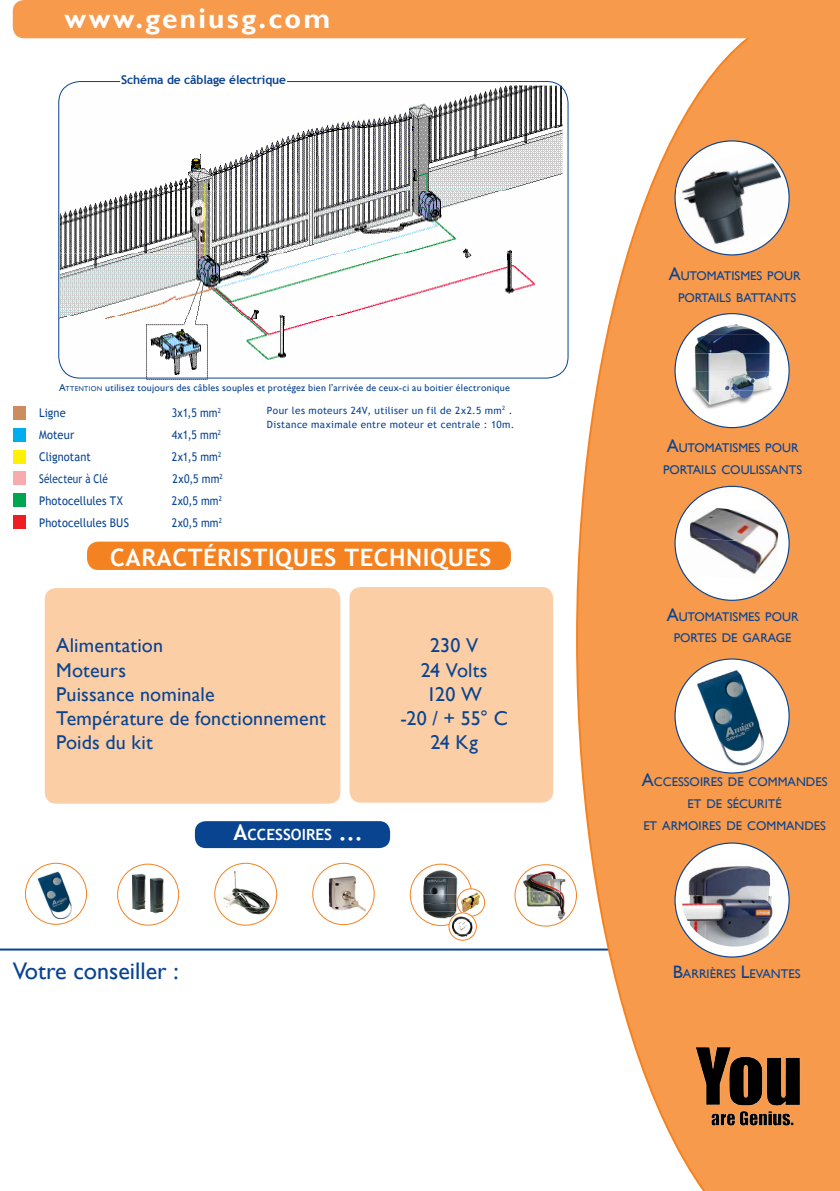
<style>
.page{position:relative;width:840px;height:1191px;background:#fff}
.page>*{position:absolute;margin:0;border:0;box-sizing:border-box;transform-origin:0 0}
.t1{font:700 28px "Gill Sans";letter-spacing:.08em;color:#fff}
.t2{font:700 24px "Trebuchet MS";letter-spacing:.025em;color:#fff}
.t3{font:24px "Gill Sans";color:#094491}
.t4{font:20px "Gill Sans";letter-spacing:.01em;color:#094491}
.t5{font:700 15.4px "Trebuchet MS";color:#fff}
.t6{font:12.6px/21.6px "Gill Sans";color:#094491;text-align:center}
.t7{font:12px "Trebuchet MS";letter-spacing:.01em;color:#094491;scale:.92 1}
.t8{font:12px "Trebuchet MS";letter-spacing:.01em;color:#094491;scale:.87 1}
.t9{font:700 12px "Trebuchet MS";letter-spacing:-.01em;color:#094491}
.t10{font:12px "Trebuchet MS";letter-spacing:.01em;color:#094491;scale:.83 1}
.t11{font:10px "Gill Sans";letter-spacing:.025em;color:#094491}
.t12{font:10px/14px "Trebuchet MS";letter-spacing:.035em;color:#094491}
.s1{font-style:inherit}
.s2{font-size:7px}
.s3{font-size:22px}
.s4{font-size:18px}
</style>
<div class="page">
<svg style="left:0;top:948px;width:575px;height:3px;background:#5a81b5"></svg>
<svg style="left:575px;top:38px;width:264px;height:1153px"></svg>
<div style="left:13px;top:0;width:826px;height:38px;background:#f79a4c"></div>
<img style="left:690px;top:1037px;width:117px;height:106px">
<svg style="left:674px;top:141px;width:114px;height:114px"></svg>
<img style="left:675px;top:150px;width:112px;height:98px">
<svg style="left:674px;top:843px;width:114px;height:114px"></svg>
<img style="left:681px;top:853px;width:105px;height:93px">
<div style="left:674px;top:314px;width:114px;height:113px;background:#fff;border-radius:50%"></div>
<img style="left:688px;top:318px;width:89px;height:103px">
<div style="left:686px;top:325px;width:94px;height:99px;background:#fff;border-radius:50%"></div>
<img style="left:705px;top:325px;width:55px;height:10px">
<img style="left:691px;top:335px;width:84px;height:18px">
<img style="left:688px;top:353px;width:89px;height:37px">
<img style="left:687px;top:390px;width:91px;height:19px">
<img style="left:691px;top:409px;width:76px;height:7px">
<div style="left:674px;top:659px;width:114px;height:114px;background:#fff;border-radius:50%"></div>
<img style="left:688px;top:663px;width:89px;height:103px">
<div style="left:674px;top:486px;width:114px;height:114px;background:#fff;border-radius:50%"></div>
<img style="left:689px;top:506px;width:90px;height:38px">
<img style="left:686px;top:537px;width:91px;height:44px">
<div style="left:13px;top:406px;width:12px;height:14px;background:#cd8c5d"></div>
<div style="left:13px;top:450px;width:12px;height:14px;background:#fff101"></div>
<div style="left:13px;top:515px;width:12px;height:14px;background:#ee1d23"></div>
<div style="left:13px;top:493px;width:12px;height:13px;background:#00a54f"></div>
<div style="left:13px;top:428px;width:12px;height:13px;background:#00aeef"></div>
<div style="left:13px;top:471px;width:12px;height:14px;background:#f8abad"></div>
<img style="left:34px;top:868px;width:44px;height:51px">
<div style="left:25px;top:862px;width:62px;height:62px;border:1px solid #f58220;border-radius:50%"></div>
<img style="left:132px;top:873px;width:14px;height:36px">
<div style="left:117px;top:863px;width:62px;height:62px;border:1px solid #f58220;border-radius:50%"></div>
<img style="left:149px;top:877px;width:15px;height:32px">
<svg style="left:135px;top:909px;width:29px;height:4px"></svg>
<img style="left:220px;top:864px;width:51px;height:13px">
<img style="left:216px;top:877px;width:60px;height:30px">
<img style="left:217px;top:907px;width:56px;height:15px">
<div style="left:214px;top:862px;width:63px;height:63px;border:1px solid #f58220;border-radius:50%"></div>
<svg style="left:312px;top:863px;width:62px;height:61px"></svg>
<img style="left:323px;top:870px;width:46px;height:48px">
<div style="left:312px;top:862px;width:62px;height:63px;border:1px solid #f58220;border-radius:50%"></div>
<div style="left:195px;top:821px;width:195px;height:27px;background:#094491;border-radius:11px"></div>
<img style="left:60px;top:85px;width:502px;height:294px">
<div style="left:120px;top:75px;width:167px;height:17px;background:#fff"></div>
<div style="left:87px;top:541px;width:423px;height:29px;background:#f58220;border-radius:11px"></div>
<div style="left:349px;top:587px;width:204px;height:215px;background:#fccea5;border-radius:11px"></div>
<div style="left:45px;top:588px;width:295px;height:215px;background:#fccea5;border-radius:11px"></div>
<svg style="left:410px;top:864px;width:61px;height:61px"></svg>
<img style="left:415px;top:868px;width:51px;height:9px">
<img style="left:411px;top:877px;width:56px;height:34px">
<img style="left:415px;top:911px;width:44px;height:9px">
<img style="left:423px;top:920px;width:26px;height:3px">
<div style="left:409px;top:863px;width:63px;height:63px;border:1px solid #f58220;border-radius:50%"></div>
<svg style="left:457px;top:888px;width:27px;height:28px"></svg>
<img style="left:459px;top:891px;width:22px;height:21px">
<svg style="left:466px;top:912px;width:14px;height:1px"></svg>
<div style="left:456px;top:888px;width:29px;height:28px;border:1px solid #f58220;border-radius:50%"></div>
<svg style="left:448px;top:913px;width:28px;height:27px"></svg>
<img style="left:451px;top:916px;width:22px;height:21px">
<div style="left:448px;top:912px;width:28px;height:28px;border:1px solid #f58220;border-radius:50%"></div>
<svg style="left:514px;top:864px;width:62px;height:62px"></svg>
<img style="left:517px;top:867px;width:55px;height:49px">
<img style="left:523px;top:916px;width:44px;height:5px">
<div style="left:514px;top:864px;width:62px;height:62px;border:1px solid #f58220;border-radius:50%"></div>
<p class="t1" style="left:65px;top:1px;width:267px">www.geniusg.com</p>
<p class="t9" style="left:121px;top:72px;width:166px">Schéma de câblage électrique</p>
<p class="t11" style="left:59px;top:382px;width:452px"><span class="s1">A</span><span class="s2">TTENTION</span> utilisez toujours des câbles souples et protégez bien l’arrivée de ceux-ci au boitier électronique</p>
<p class="t7" style="left:39px;top:405px;width:31px">Ligne</p>
<p class="t8" style="left:172px;top:405px;width:58px">3x1,5 mm<sup>2</sup></p>
<p class="t7" style="left:39px;top:427px;width:40px">Moteur</p>
<p class="t8" style="left:172px;top:427px;width:58px">4x1,5 mm<sup>2</sup></p>
<p class="t7" style="left:39px;top:449px;width:58px">Clignotant</p>
<p class="t8" style="left:172px;top:449px;width:58px">2x1,5 mm<sup>2</sup></p>
<p class="t10" style="left:39px;top:471px;width:84px">Sélecteur à Clé</p>
<p class="t8" style="left:172px;top:471px;width:59px">2x0,5 mm<sup>2</sup></p>
<p class="t7" style="left:39px;top:493px;width:93px">Photocellules TX</p>
<p class="t8" style="left:172px;top:493px;width:59px">2x0,5 mm<sup>2</sup></p>
<p class="t7" style="left:39px;top:515px;width:99px">Photocellules BUS</p>
<p class="t8" style="left:172px;top:515px;width:59px">2x0,5 mm<sup>2</sup></p>
<p class="t12" style="left:267px;top:403px;width:249px">Pour les moteurs 24V, utiliser un fil de 2x2.5 mm<sup>2</sup> .<br>Distance maximale entre moteur et centrale : 10m.</p>
<p class="t2" style="left:110px;top:542px;width:382px">CARACTÉRISTIQUES TECHNIQUES</p>
<p class="t4" style="left:56px;top:634px;width:108px">Alimentation</p>
<p class="t4" style="left:56px;top:658px;width:71px">Moteurs</p>
<p class="t4" style="left:56px;top:682px;width:160px">Puissance nominale</p>
<p class="t4" style="left:56px;top:706px;width:271px">Température de fonctionnement</p>
<p class="t4" style="left:56px;top:730px;width:98px">Poids du kit</p>
<p class="t5" style="left:233px;top:824px;width:131px"><span class="s3">A</span>CCESSOIRES <span class="s3">...</span></p>
<p class="t4" style="left:430px;top:634px;width:50px">230 V</p>
<p class="t4" style="left:420px;top:658px;width:68px">24 Volts</p>
<p class="t4" style="left:426px;top:682px;width:57px">120 W</p>
<p class="t4" style="left:400px;top:706px;width:109px">-20 / + 55° C</p>
<p class="t4" style="left:430px;top:730px;width:49px">24 Kg</p>
<p class="t3" style="left:13px;top:956px;width:167px">Votre conseiller :</p>
<p class="t6" style="left:668px;top:265px;width:133px"><span class="s4">A</span>UTOMATISMES POUR</p>
<p class="t6" style="left:677px;top:287px;width:120px">PORTAILS BATTANTS</p>
<p class="t6" style="left:666px;top:437px;width:133px"><span class="s4">A</span>UTOMATISMES POUR</p>
<p class="t6" style="left:662px;top:459px;width:140px">PORTAILS COULISSANTS</p>
<p class="t6" style="left:666px;top:605px;width:133px"><span class="s4">A</span>UTOMATISMES POUR</p>
<p class="t6" style="left:673px;top:627px;width:119px">PORTES DE GARAGE</p>
<p class="t6" style="left:641px;top:771px;width:187px"><span class="s4">A</span>CCESSOIRES DE COMMANDES<br>ET DE SÉCURITÉ</p>
<p class="t6" style="left:643px;top:814px;width:184px">ET ARMOIRES DE COMMANDES</p>
<p class="t6" style="left:672px;top:963px;width:129px"><span class="s4">B</span>ARRIÈRES <span class="s4">L</span>EVANTES</p>
</div>
